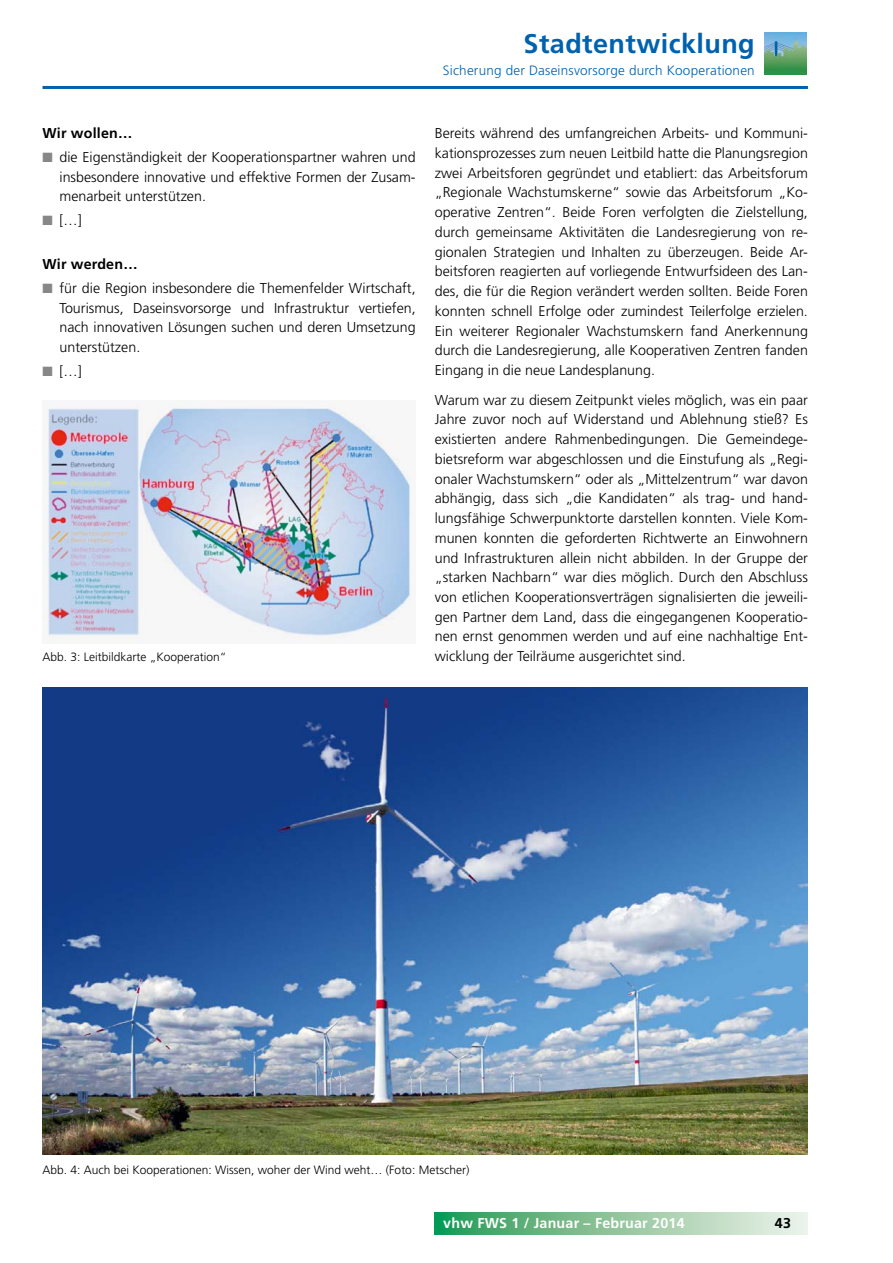
<style>
.page{position:relative;width:893px;height:1263px;background:#fff}
.page>*{position:absolute;margin:0;border:0;box-sizing:border-box;transform-origin:0 0}
.t1{font:700 27px "Frutiger LT";letter-spacing:.015em;color:#0062ae}
.t2{font:300 14.25px/19.8px "Frutiger LT";color:#000;text-align:justify}
.t3{font:700 14.25px "Frutiger LT";letter-spacing:.015em;color:#fff}
.t4{font:700 14.25px "Frutiger LT";letter-spacing:.015em;color:#000}
.t5{font:300 13.5px "Frutiger LT";letter-spacing:.015em;color:#0062ae}
.t6{font:300 12px "Frutiger CE";color:#000}
.s1{color:#868786}
</style>
<div class="page">
<hr style="left:43px;top:86px;width:765px;height:3px;background:#0062ae">
<svg style="left:435px;top:1213px;width:373px;height:21px;background:#8ec69f"></svg>
<img style="left:764px;top:32px;width:42px;height:43px">
<img style="left:43px;top:687px;width:765px;height:468px">
<img style="left:43px;top:401px;width:368px;height:242px">
<h1 class="t1" style="left:524px;top:28px;width:233px">Stadtentwicklung</h1>
<p class="t5" style="left:443px;top:62px;width:313px">Sicherung der Daseinsvorsorge durch Kooperationen</p>
<p class="t4" style="left:43px;top:125px;width:91px">Wir wollen…</p>
<p class="t2" style="left:60px;top:148px;width:358px;text-indent:-17px"><span class="s1">■</span> die Eigenständigkeit der Kooperationspartner wahren und insbesondere innovative und effektive Formen der Zusam&shy;menarbeit unterstützen.</p>
<p class="t2" style="left:43px;top:211px;width:41px"><span class="s1">■</span> […]</p>
<p class="t4" style="left:43px;top:256px;width:97px">Wir werden…</p>
<p class="t2" style="left:60px;top:279px;width:358px;text-indent:-17px"><span class="s1">■</span> für die Region insbesondere die Themenfelder Wirtschaft, Tourismus, Daseinsvorsorge und Infrastruktur vertiefen, nach innovativen Lösungen suchen und deren Umsetzung unterstützen.</p>
<p class="t2" style="left:43px;top:361px;width:41px"><span class="s1">■</span> […]</p>
<p class="t6" style="left:43px;top:650px;width:186px">Abb. 3: Leitbildkarte „Kooperation“</p>
<p class="t2" style="left:435px;top:124px;width:375px">Bereits während des umfangreichen Arbeits- und Kommuni&shy;kationsprozesses zum neuen Leitbild hatte die Planungsregion zwei Arbeitsforen gegründet und etabliert: das Arbeitsforum „Regionale Wachstumskerne“ sowie das Arbeitsforum „Ko&shy;operative Zentren“. Beide Foren verfolgten die Zielstellung, durch gemeinsame Aktivitäten die Landesregierung von re&shy;gionalen Strategien und Inhalten zu überzeugen. Beide Ar&shy;beitsforen reagierten auf vorliegende Entwurfsideen des Lan&shy;des, die für die Region verändert werden sollten. Beide Foren konnten schnell Erfolge oder zumindest Teilerfolge erzielen.<br>Ein weiterer Regionaler Wachstumskern fand Anerkennung durch die Landesregierung, alle Kooperativen Zentren fanden Eingang in die neue Landesplanung.</p>
<p class="t2" style="left:435px;top:390px;width:375px">Warum war zu diesem Zeitpunkt vieles möglich, was ein paar Jahre zuvor noch auf Widerstand und Ablehnung stieß? Es existierten andere Rahmenbedingungen. Die Gemeindege&shy;bietsreform war abgeschlossen und die Einstufung als „Regi&shy;onaler Wachstumskern“ oder als „Mittelzentrum“ war davon abhängig, dass sich „die Kandidaten“ als trag- und hand&shy;lungsfähige Schwerpunktorte darstellen konnten. Viele Kom&shy;munen konnten die geforderten Richtwerte an Einwohnern und Infrastrukturen allein nicht abbilden. In der Gruppe der „starken Nachbarn“ war dies möglich. Durch den Abschluss von etlichen Kooperationsverträgen signalisierten die jeweili&shy;gen Partner dem Land, dass die eingegangenen Kooperatio&shy;nen ernst genommen werden und auf eine nachhaltige Ent&shy;wicklung der Teilräume ausgerichtet sind.</p>
<p class="t6" style="left:43px;top:1162px;width:428px">Abb. 4: Auch bei Kooperationen: Wissen, woher der Wind weht… (Foto: Metscher)</p>
<p class="t3" style="left:443px;top:1215px;width:243px">vhw FWS 1 / Januar – Februar 2014</p>
<p class="t4" style="left:775px;top:1214px;width:18px">43</p>
</div>
